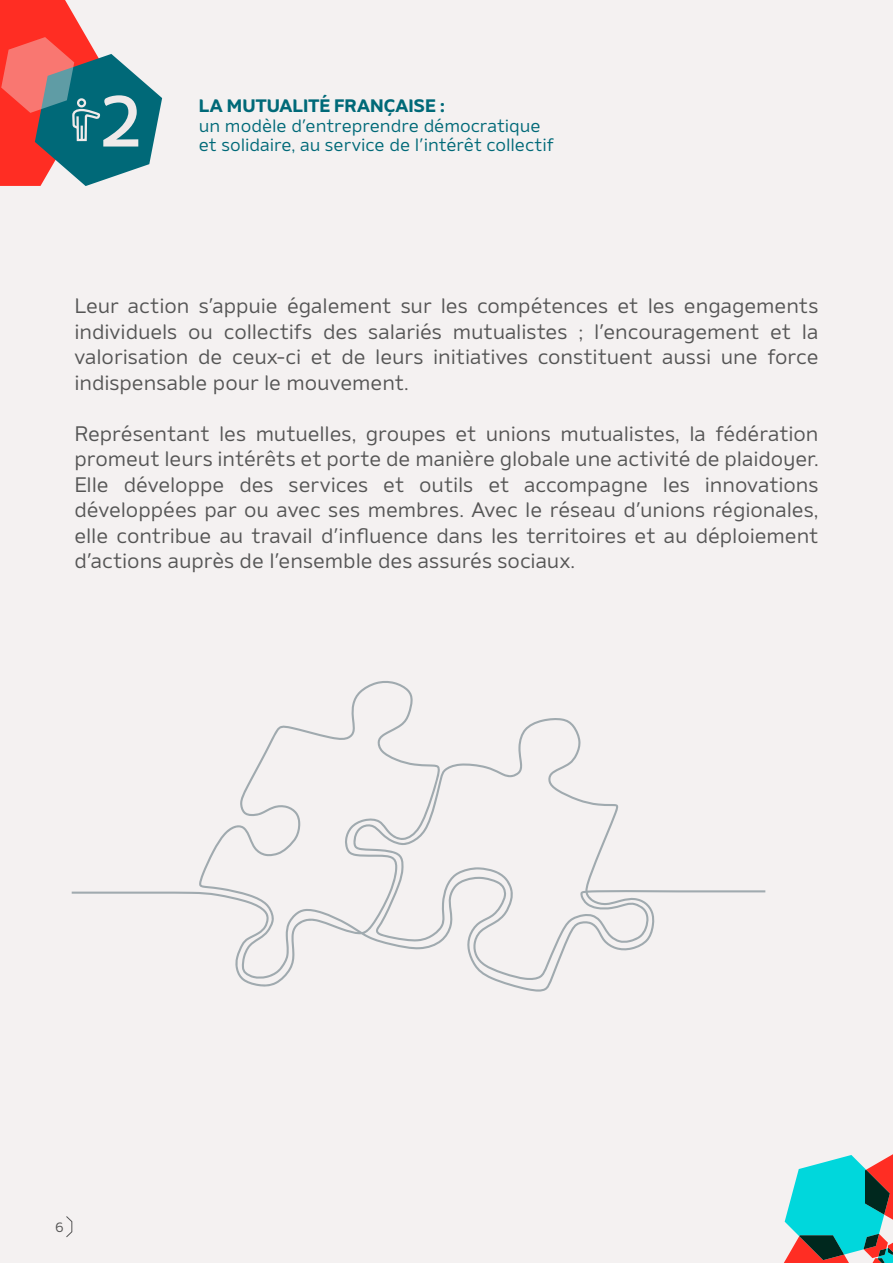
<style>
.page{position:relative;width:893px;height:1263px;background:#f4f1f1}
.page>*{position:absolute;margin:0;border:0;box-sizing:border-box;transform-origin:0 0}
.Inter_Amino_Bold_11{font:500 72px "Amino";color:#f0eaea}
.Texte_courant_10_pt{font:21px/25.5px "Amino";letter-spacing:-.005em;color:#555;text-align:justify}
.Inter_Amino_Bold_11-2{font:18px/19.5px "Amino";letter-spacing:-.005em;color:#006978}
.t1{font:13.5px "Amino";color:#555}
.s1{font-weight:700}
</style>
<div class="page">
<svg style="left:784px;top:1154px;width:109px;height:109px"></svg>
<svg style="left:66px;top:1216px;width:7px;height:22px"></svg>
<svg style="left:0;top:0;width:162px;height:186px"></svg>
<div style="left:77px;top:98px;width:9px;height:9px;border:2px solid #f0eaea;border-radius:50%"></div>
<svg style="left:72px;top:681px;width:693px;height:310px"></svg>
<p class="Inter_Amino_Bold_11" style="left:98px;top:78px;width:48px">2</p>
<p class="Inter_Amino_Bold_11-2" style="left:199px;top:96px;width:356px"><span class="s1">LA MUTUALITÉ FRANÇAISE :<br></span>un modèle d’entreprendre démocratique et solidaire, au service de l’intérêt collectif</p>
<p class="Texte_courant_10_pt" style="left:74px;top:293px;width:746px">Leur action s’appuie également sur les compétences et les engagements individuels ou collectifs des salariés mutualistes ; l’encouragement et la valorisation de ceux-ci et de leurs initiatives constituent aussi une force indispensable pour le mouvement.</p>
<p class="Texte_courant_10_pt" style="left:74px;top:420px;width:746px">Représentant les mutuelles, groupes et unions mutualistes, la fédération promeut leurs intérêts et porte de manière globale une activité de plaidoyer.<br>Elle développe des services et outils et accompagne les innovations développées par ou avec ses membres. Avec le réseau d’unions régionales, elle contribue au travail d’influence dans les territoires et au déploiement d’actions auprès de l’ensemble des assurés sociaux.</p>
<p class="t1" style="left:55px;top:1219px;width:10px">6</p>
</div>
